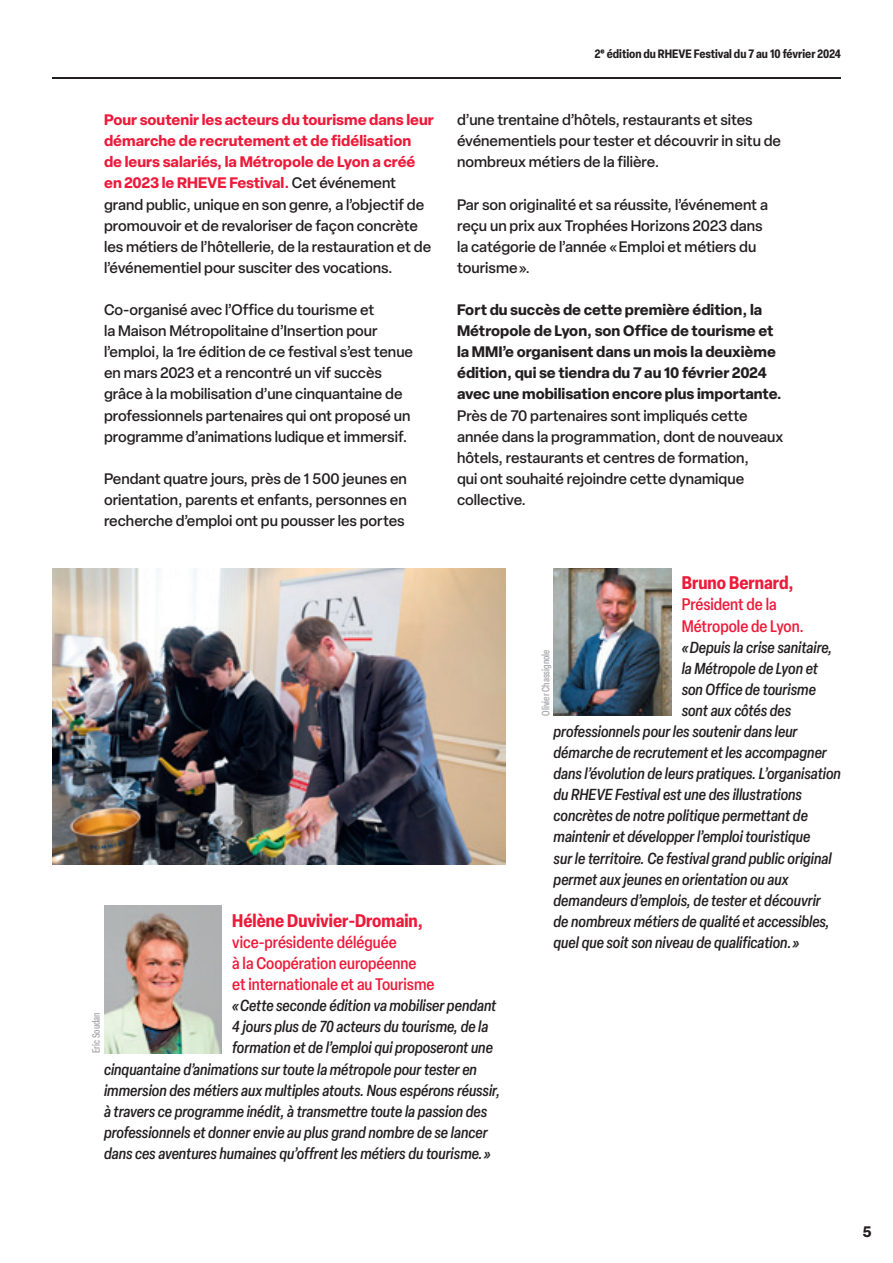
<style>
.page{position:relative;width:893px;height:1263px;background:#fff}
.page>*{position:absolute;margin:0;border:0;box-sizing:border-box;transform-origin:0 0}
.Préno___Nom{font:700 condensed 18px "Elza";color:#ed1a3a}
.Fonction{font:500 condensed 16.5px/21.1px "Elza";color:#ed1a3a}
.Citation{font:italic 500 condensed 15.75px "Elza";color:#231f20}
.Texte_courant_-_Noir{font:500 15px/21.1px "Elza";color:#231f20}
.Texte_courant_-_Noir-2{font:700 15px/21.1px "Elza";color:#231f20}
.t1{font:700 15px "Elza Text";color:#231f20}
.t2{font:700 condensed 12px "Elza";color:#231f20}
.Crédit_Photo{font:500 condensed 10.5px "Elza";color:#a8a9ad}
.s1{font-weight:700;color:#ed1a3a}
.s2{font-weight:500}
</style>
<div class="page">
<hr style="left:52px;top:77px;width:789px;height:2px;background:#231f20">
<img style="left:554px;top:568px;width:117px;height:148px">
<img style="left:104px;top:906px;width:118px;height:147px">
<img style="left:52px;top:568px;width:453px;height:296px">
<p class="Texte_courant_-_Noir" style="left:104px;top:109px;width:331px"><span class="s1">Pour soutenir les acteurs du tourisme dans leur démarche de recrutement et de fidélisation<br>de leurs salariés, la Métropole de Lyon a créé en 2023 le RHEVE Festival.</span> Cet événement grand public, unique en son genre, a l’objectif de promouvoir et de revaloriser de façon concrète les métiers de l’hôtellerie, de la restauration et de l’événementiel pour susciter des vocations.</p>
<p class="Texte_courant_-_Noir" style="left:104px;top:299px;width:311px">Co-organisé avec l’Office du tourisme et<br>la Maison Métropolitaine d’Insertion pour l’emploi, la 1re édition de ce festival s’est tenue en mars 2023 et a rencontré un vif succès grâce à la mobilisation d’une cinquantaine de professionnels partenaires qui ont proposé un programme d’animations ludique et immersif.</p>
<p class="Texte_courant_-_Noir" style="left:104px;top:468px;width:304px;text-align:justify">Pendant quatre jours, près de 1 500 jeunes en orientation, parents et enfants, personnes en recherche d’emploi ont pu pousser les portes</p>
<p class="t2" style="left:595px;top:45px;width:248px">2e édition du RHEVE Festival du 7 au 10 février 2024</p>
<p class="Texte_courant_-_Noir" style="left:457px;top:109px;width:325px">d’une trentaine d’hôtels, restaurants et sites événementiels pour tester et découvrir in situ de nombreux métiers de la filière.</p>
<p class="Texte_courant_-_Noir" style="left:457px;top:194px;width:312px">Par son originalité et sa réussite, l’événement a reçu un prix aux Trophées Horizons 2023 dans la catégorie de l’année « Emploi et métiers du tourisme ».</p>
<p class="Texte_courant_-_Noir-2" style="left:457px;top:299px;width:328px">Fort du succès de cette première édition, la Métropole de Lyon, son Office de tourisme et la MMI’e organisent dans un mois la deuxième édition, qui se tiendra du 7 au 10 février 2024 avec une mobilisation encore plus importante.<br><span class="s2">Près de 70 partenaires sont impliqués cette année dans la programmation, dont de nouveaux hôtels, restaurants et centres de formation,<br>qui ont souhaité rejoindre cette dynamique collective.</span></p>
<p class="Préno___Nom" style="left:232px;top:908px;width:192px">Hélène Duvivier-Dromain,</p>
<p class="Fonction" style="left:232px;top:931px;width:204px">vice-présidente déléguée<br>à la Coopération européenne<br>et internationale et au Tourisme</p>
<p class="Citation" style="left:232px;top:995px;width:266px">« Cette seconde édition va mobiliser pendant</p>
<p class="Citation" style="left:232px;top:1016px;width:258px">4 jours plus de 70 acteurs du tourisme, de la</p>
<p class="Citation" style="left:232px;top:1037px;width:262px">formation et de l’emploi qui proposeront une</p>
<p class="Citation" style="left:104px;top:1058px;width:374px">cinquantaine d’animations sur toute la métropole pour tester en</p>
<p class="Citation" style="left:104px;top:1079px;width:398px">immersion des métiers aux multiples atouts. Nous espérons réussir,</p>
<p class="Citation" style="left:104px;top:1100px;width:385px">à travers ce programme inédit, à transmettre toute la passion des</p>
<p class="Citation" style="left:104px;top:1122px;width:385px">professionnels et donner envie au plus grand nombre de se lancer</p>
<p class="Citation" style="left:104px;top:1143px;width:388px">dans ces aventures humaines qu’offrent les métiers du tourisme. »</p>
<p class="Crédit_Photo" style="left:89px;top:1053px;width:43px;rotate:-90deg">Eric Soudan</p>
<p class="Préno___Nom" style="left:682px;top:570px;width:114px">Bruno Bernard,</p>
<p class="Fonction" style="left:682px;top:594px;width:124px">Président de la<br>Métropole de Lyon.</p>
<p class="Citation" style="left:682px;top:636px;width:152px">« Depuis la crise sanitaire,</p>
<p class="Citation" style="left:682px;top:657px;width:138px">la Métropole de Lyon et</p>
<p class="Citation" style="left:682px;top:679px;width:136px">son Office de tourisme</p>
<p class="Citation" style="left:682px;top:700px;width:111px">sont aux côtés des</p>
<p class="Citation" style="left:554px;top:721px;width:245px">professionnels pour les soutenir dans leur</p>
<p class="Citation" style="left:554px;top:742px;width:275px">démarche de recrutement et les accompagner</p>
<p class="Citation" style="left:554px;top:763px;width:289px">dans l’évolution de leurs pratiques. L’organisation</p>
<p class="Citation" style="left:554px;top:784px;width:250px">du RHEVE Festival est une des illustrations</p>
<p class="Citation" style="left:554px;top:805px;width:256px">concrètes de notre politique permettant de</p>
<p class="Citation" style="left:554px;top:826px;width:258px">maintenir et développer l’emploi touristique</p>
<p class="Citation" style="left:554px;top:847px;width:279px">sur le territoire. Ce festival grand public original</p>
<p class="Citation" style="left:554px;top:868px;width:236px">permet aux jeunes en orientation ou aux</p>
<p class="Citation" style="left:554px;top:889px;width:269px">demandeurs d’emplois, de tester et découvrir</p>
<p class="Citation" style="left:554px;top:911px;width:278px">de nombreux métiers de qualité et accessibles,</p>
<p class="Citation" style="left:554px;top:932px;width:247px">quel que soit son niveau de qualification. »</p>
<p class="Crédit_Photo" style="left:539px;top:716px;width:68px;rotate:-90deg">Olivier Chassignole</p>
<p class="t1" style="left:862px;top:1220px;width:11px">5</p>
</div>
